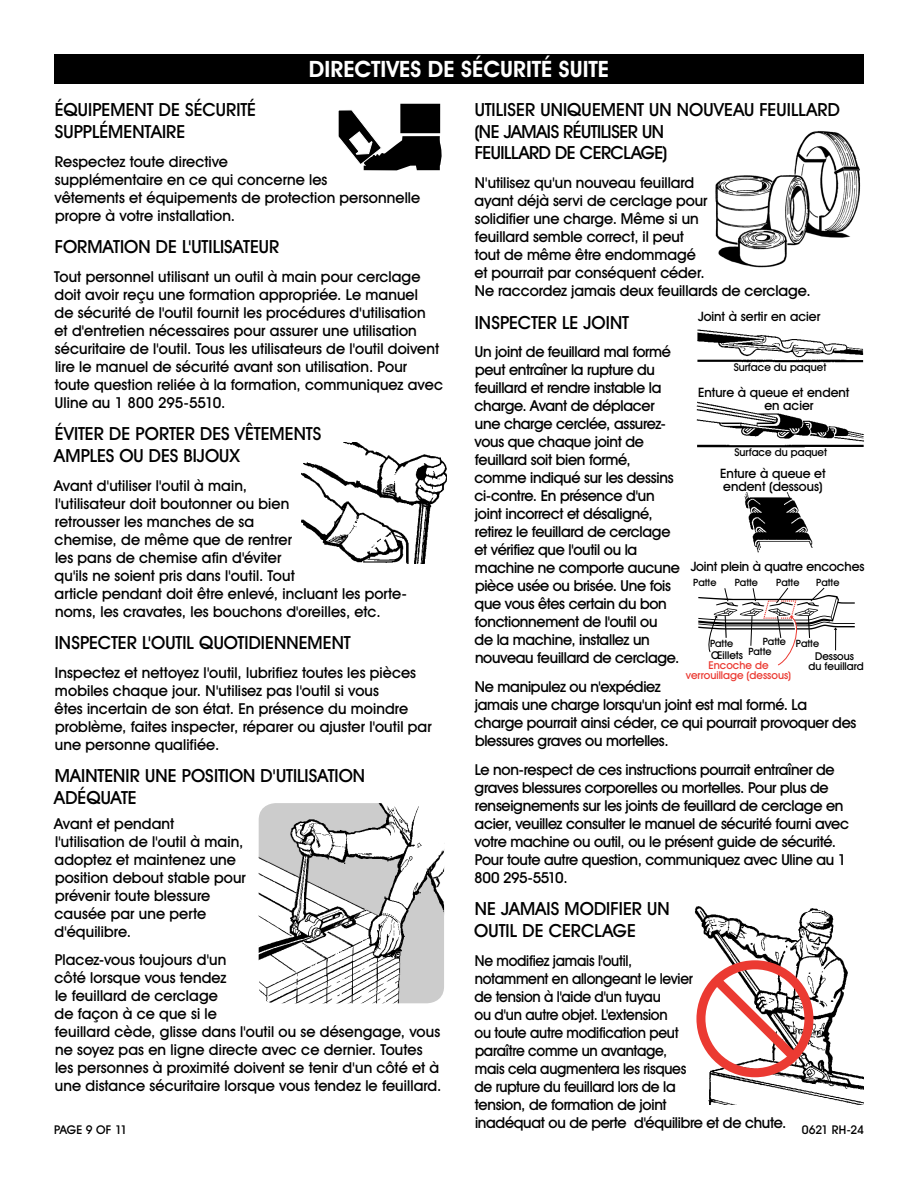
<style>
.page{position:relative;width:918px;height:1188px;background:#fff}
.page>*{position:absolute;margin:0;border:0;box-sizing:border-box;transform-origin:0 0}
.t1{font:700 22.5px "Uline Two Knine";letter-spacing:.005em;color:#fff}
.t2{font:18px/21.6px "Uline Two Knine";color:#000}
.t3{font:15px/18px "Uline Two Knine";letter-spacing:-.005em;color:#000}
.t4{font:15px/18px "Uline Two Knine";letter-spacing:-.005em;color:#000;scale:.96 1}
.t5{font:12.9px/12.9px "Uline Two Knine";color:#000}
.t6{font:12px "Uline Two Knine";letter-spacing:-.01em;color:#000}
.t7{font:10.8px "Uline Two Knine";color:#000}
.t8{font:10.8px "Uline Two Knine";color:#eb3a32}
.t9{font:10.05px "Uline Two Knine";color:#000}
</style>
<div class="page">
<div style="left:54px;top:54px;width:810px;height:30px;background:#000"></div>
<img style="left:259px;top:803px;width:185px;height:200px">
<img style="left:715px;top:131px;width:146px;height:137px">
<img style="left:697px;top:329px;width:167px;height:34px">
<img style="left:696px;top:401px;width:168px;height:47px">
<img style="left:744px;top:492px;width:69px;height:61px">
<svg style="left:698px;top:587px;width:157px;height:79px"></svg>
<img style="left:694px;top:906px;width:170px;height:198px">
<div style="left:696px;top:960px;width:117px;height:117px;border:9px solid #eb3a32;border-radius:50%"></div>
<svg style="left:704px;top:968px;width:103px;height:102px"></svg>
<div style="left:400px;top:104px;width:40px;height:29px;background:#000"></div>
<svg style="left:338px;top:109px;width:104px;height:61px"></svg>
<img style="left:301px;top:442px;width:145px;height:122px">
<h1 class="t1" style="left:309px;top:56px;width:302px">DIRECTIVES DE SÉCURITÉ SUITE</h1>
<p class="t2" style="left:55px;top:99px;width:203px">ÉQUIPEMENT DE SÉCURITÉ<br>SUPPLÉMENTAIRE</p>
<p class="t3" style="left:55px;top:152px;width:367px">Respectez toute directive<br>supplémentaire en ce qui concerne les<br>vêtements et équipements de protection personnelle propre à votre installation.</p>
<p class="t2" style="left:55px;top:236px;width:226px">FORMATION DE L'UTILISATEUR</p>
<p class="t3" style="left:54px;top:267px;width:390px">Tout personnel utilisant un outil à main pour cerclage doit avoir reçu une formation appropriée. Le manuel<br>de sécurité de l'outil fournit les procédures d'utilisation<br>et d'entretien nécessaires pour assurer une utilisation sécuritaire de l'outil. Tous les utilisateurs de l'outil doivent lire le manuel de sécurité avant son utilisation. Pour toute question reliée à la formation, communiquez avec Uline au 1 800 295-5510.</p>
<p class="t2" style="left:54px;top:423px;width:269px">ÉVITER DE PORTER DES VÊTEMENTS<br>AMPLES OU DES BIJOUX</p>
<p class="t3" style="left:54px;top:476px;width:354px">Avant d'utiliser l'outil à main,<br>l'utilisateur doit boutonner ou bien<br>retrousser les manches de sa<br>chemise, de même que de rentrer<br>les pans de chemise afin d'éviter<br>qu'ils ne soient pris dans l'outil. Tout<br>article pendant doit être enlevé, incluant les porte&shy;noms, les cravates, les bouchons d'oreilles, etc.</p>
<p class="t2" style="left:55px;top:632px;width:298px">INSPECTER L'OUTIL QUOTIDIENNEMENT</p>
<p class="t3" style="left:55px;top:663px;width:379px">Inspectez et nettoyez l'outil, lubrifiez toutes les pièces mobiles chaque jour. N'utilisez pas l'outil si vous<br>êtes incertain de son état. En présence du moindre problème, faites inspecter, réparer ou ajuster l'outil par une personne qualifiée.</p>
<p class="t2" style="left:54px;top:765px;width:312px">MAINTENIR UNE POSITION D'UTILISATION<br>ADÉQUATE</p>
<p class="t3" style="left:54px;top:814px;width:193px">Avant et pendant l'utilisation de l'outil à main, adoptez et maintenez une position debout stable pour prévenir toute blessure causée par une perte d'équilibre.</p>
<p class="t3" style="left:55px;top:951px;width:388px">Placez-vous toujours d'un<br>côté lorsque vous tendez<br>le feuillard de cerclage<br>de façon à ce que si le<br>feuillard cède, glisse dans l'outil ou se désengage, vous ne soyez pas en ligne directe avec ce dernier. Toutes les personnes à proximité doivent se tenir d'un côté et à une distance sécuritaire lorsque vous tendez le feuillard.</p>
<p class="t2" style="left:475px;top:99px;width:367px">UTILISER UNIQUEMENT UN NOUVEAU FEUILLARD (NE JAMAIS RÉUTILISER UN<br>FEUILLARD DE CERCLAGE)</p>
<p class="t3" style="left:475px;top:174px;width:338px">N'utilisez qu'un nouveau feuillard<br>ayant déjà servi de cerclage pour<br>solidifier une charge. Même si un<br>feuillard semble correct, il peut<br>tout de même être endommagé<br>et pourrait par conséquent céder.<br>Ne raccordez jamais deux feuillards de cerclage.</p>
<p class="t2" style="left:475px;top:311px;width:156px">INSPECTER LE JOINT</p>
<p class="t3" style="left:475px;top:343px;width:207px">Un joint de feuillard mal formé peut entraîner la rupture du feuillard et rendre instable la charge. Avant de déplacer une charge cerclée, assurez&shy;vous que chaque joint de feuillard soit bien formé, comme indiqué sur les dessins ci-contre. En présence d'un joint incorrect et désaligné, retirez le feuillard de cerclage et vérifiez que l'outil ou la machine ne comporte aucune pièce usée ou brisée. Une fois que vous êtes certain du bon fonctionnement de l'outil ou<br>de la machine, installez un nouveau feuillard de cerclage.</p>
<p class="t3" style="left:475px;top:678px;width:383px">Ne manipulez ou n'expédiez<br>jamais une charge lorsqu'un joint est mal formé. La charge pourrait ainsi céder, ce qui pourrait provoquer des blessures graves ou mortelles.</p>
<p class="t3" style="left:474px;top:761px;width:376px">Le non-respect de ces instructions pourrait entraîner de graves blessures corporelles ou mortelles. Pour plus de renseignements sur les joints de feuillard de cerclage en acier, veuillez consulter le manuel de sécurité fourni avec votre machine ou outil, ou le présent guide de sécurité.<br>Pour toute autre question, communiquez avec Uline au 1<br>800 295-5510.</p>
<p class="t2" style="left:474px;top:898px;width:197px">NE JAMAIS MODIFIER UN<br>OUTIL DE CERCLAGE</p>
<p class="t4" style="left:475px;top:951px;width:326px">Ne modifiez jamais l'outil,<br>notamment en allongeant le levier<br>de tension à l'aide d'un tuyau<br>ou d'un autre objet. L'extension<br>ou toute autre modification peut<br>paraître comme un avantage,<br>mais cela augmentera les risques<br>de rupture du feuillard lors de la<br>tension, de formation de joint<br>inadéquat ou de perte d'équilibre et de chute.</p>
<p class="t5" style="left:698px;top:310px;width:124px">Joint à sertir en acier</p>
<p class="t7" style="left:734px;top:360px;width:94px">Surface du paquet</p>
<p class="t5" style="left:764px;top:386px;width:87px;text-indent:-66px">Enture à queue et endent en acier</p>
<p class="t7" style="left:734px;top:446px;width:94px">Surface du paquet</p>
<p class="t5" style="left:720px;top:467px;width:107px">Enture à queue et endent (dessous)</p>
<p class="t5" style="left:691px;top:560px;width:175px">Joint plein à quatre encoches</p>
<p class="t9" style="left:693px;top:576px;width:25px">Patte</p>
<p class="t9" style="left:735px;top:576px;width:25px">Patte</p>
<p class="t9" style="left:776px;top:576px;width:25px">Patte</p>
<p class="t9" style="left:816px;top:576px;width:25px">Patte</p>
<p class="t9" style="left:763px;top:635px;width:25px">Patte</p>
<p class="t9" style="left:710px;top:637px;width:25px">Patte</p>
<p class="t9" style="left:796px;top:637px;width:25px">Patte</p>
<p class="t9" style="left:748px;top:645px;width:25px">Patte</p>
<p class="t7" style="left:711px;top:648px;width:33px">Œillets</p>
<p class="t7" style="left:815px;top:649px;width:40px">Dessous</p>
<p class="t8" style="left:708px;top:658px;width:62px">Encoche de</p>
<p class="t7" style="left:808px;top:660px;width:57px">du feuillard</p>
<p class="t8" style="left:686px;top:668px;width:107px">verrouillage (dessous)</p>
<p class="t6" style="left:54px;top:1122px;width:75px">PAGE 9 OF 11</p>
<p class="t6" style="left:802px;top:1122px;width:64px">0621 RH-24</p>
</div>
